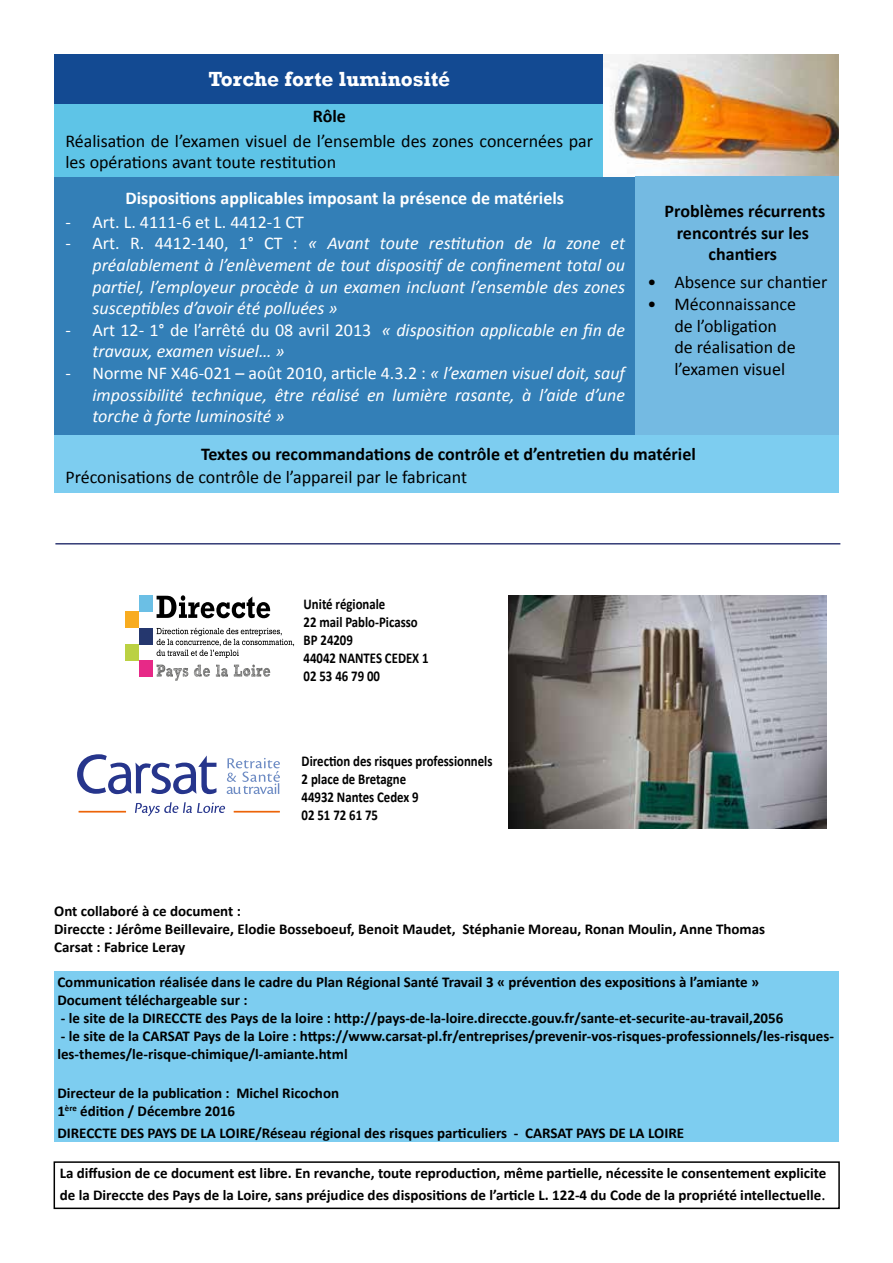
<style>
.page{position:relative;width:893px;height:1263px;background:#fff}
.page>*{position:absolute;margin:0;border:0;box-sizing:border-box;transform-origin:0 0}
.t1{font:700 21px "Rockwell";color:#fff}
.t2{font:italic 18px/21.6px "Calibri";color:#fff;text-align:justify}
.t3{font:18px/21.6px "Calibri";color:#000}
.t4{font:700 18px/21.6px "Calibri";color:#000;text-align:center}
.t5{font:700 18px "Calibri";color:#fff}
.t6{font:18px "Calibri";color:#fff}
.t7{font:700 15px/18px "Calibri";color:#000}
.t8{font:700 15px/18px "Calibri";color:#000;scale:.85 1}
.s1{font-style:normal}
.s2{font-family:"Minion Pro";font-weight:400;font-size:18px}
</style>
<div class="page">
<div style="left:54px;top:1161px;width:786px;height:48px;border:2px solid #000"></div>
<div style="left:54px;top:971px;width:784px;height:171px;background:#7dcdf0"></div>
<div style="left:54px;top:176px;width:581px;height:259px;background:#337fb7"></div>
<img style="left:611px;top:54px;width:228px;height:122px">
<div style="left:54px;top:435px;width:785px;height:57px;background:#7dcdf0"></div>
<div style="left:54px;top:104px;width:549px;height:72px;background:#5ec4e7"></div>
<div style="left:635px;top:176px;width:204px;height:259px;background:#74bae2"></div>
<div style="left:54px;top:54px;width:549px;height:50px;background:#134a92"></div>
<div style="left:139px;top:596px;width:13px;height:16px;background:#6bbfe5"></div>
<div style="left:125px;top:612px;width:14px;height:16px;background:#f8ac20"></div>
<div style="left:139px;top:628px;width:13px;height:16px;background:#25376e"></div>
<div style="left:125px;top:644px;width:14px;height:16px;background:#bbd143"></div>
<div style="left:139px;top:660px;width:13px;height:16px;background:#e72987"></div>
<svg style="left:157px;top:595px;width:113px;height:23px"></svg>
<svg style="left:157px;top:628px;width:137px;height:30px"></svg>
<svg style="left:156px;top:665px;width:32px;height:16px"></svg>
<svg style="left:194px;top:665px;width:16px;height:12px"></svg>
<svg style="left:216px;top:665px;width:12px;height:12px"></svg>
<svg style="left:234px;top:665px;width:36px;height:12px"></svg>
<svg style="left:227px;top:758px;width:53px;height:36px"></svg>
<hr style="left:234px;top:811px;width:46px;height:1px;background:#ec6408">
<hr style="left:79px;top:811px;width:47px;height:1px;background:#ec6408">
<svg style="left:77px;top:754px;width:139px;height:40px"></svg>
<svg style="left:135px;top:802px;width:90px;height:14px"></svg>
<hr style="left:55px;top:543px;width:785px;height:1px;background:#333c76">
<img style="left:508px;top:595px;width:319px;height:233px">
<h1 class="t1" style="left:208px;top:66px;width:243px">Torche forte luminosité</h1>
<p class="t4" style="left:313px;top:105px;width:34px">Rôle</p>
<p class="t3" style="left:65px;top:130px;width:529px">Réalisation de l’examen visuel de l’ensemble des zones concernées par les opérations avant toute restitution</p>
<p class="t5" style="left:125px;top:186px;width:440px">Dispositions applicables imposant la présence de matériels</p>
<p class="t6" style="left:65px;top:210px;width:240px">- Art. L. 4111-6 et L. 4412-1 CT</p>
<p class="t2" style="left:92px;top:232px;width:534px;text-indent:-27px"><span class="s1">- Art. R. 4412-140, 1° CT :</span> « Avant toute restitution de la zone et préalablement à l’enlèvement de tout dispositif de confinement total ou partiel, l’employeur procède à un examen incluant l’ensemble des zones susceptibles d’avoir été polluées »</p>
<p class="t2" style="left:92px;top:318px;width:534px;text-indent:-27px"><span class="s1">- Art 12- 1° de l’arrêté du 08 avril 2013</span> « disposition applicable en fin de travaux, examen visuel… »</p>
<p class="t2" style="left:92px;top:362px;width:534px;text-indent:-27px"><span class="s1">- Norme NF X46-021 – août 2010, article 4.3.2 :</span> « l’examen visuel doit, sauf impossibilité technique, être réalisé en lumière rasante, à l’aide d’une torche à forte luminosité »</p>
<p class="t4" style="left:665px;top:200px;width:162px">Problèmes récurrents rencontrés sur les chantiers</p>
<p class="t3" style="left:647px;top:272px;width:181px">• Absence sur chantier</p>
<p class="t3" style="left:674px;top:293px;width:123px;text-indent:-27px">• Méconnaissance de l’obligation de réalisation de l’examen visuel</p>
<p class="t4" style="left:201px;top:443px;width:496px">Textes ou recommandations de contrôle et d’entretien du matériel</p>
<p class="t3" style="left:65px;top:466px;width:403px">Préconisations de contrôle de l’appareil par le fabricant</p>
<p class="t8" style="left:304px;top:595px;width:149px">Unité régionale<br>22 mail Pablo-Picasso<br>BP 24209<br>44042 NANTES CEDEX 1<br>02 53 46 79 00</p>
<p class="t8" style="left:302px;top:752px;width:226px">Direction des risques professionnels<br>2 place de Bretagne<br>44932 Nantes Cedex 9<br>02 51 72 61 75</p>
<p class="t7" style="left:54px;top:902px;width:712px">Ont collaboré à ce document :<br>Direccte : Jérôme Beillevaire, Elodie Bosseboeuf, Benoit Maudet, Stéphanie Moreau, Ronan Moulin, Anne Thomas<br>Carsat : Fabrice Leray</p>
<p class="t7" style="left:57px;top:973px;width:703px">Communication réalisée dans le cadre du Plan Régional Santé Travail 3 « prévention des expositions à l’amiante »<br>Document téléchargeable sur :</p>
<p class="t7" style="left:61px;top:1009px;width:724px">- le site de la DIRECCTE des Pays de la loire : http://pays-de-la-loire.direccte.gouv.fr/sante-et-securite-au-travail,2056</p>
<p class="t7" style="left:57px;top:1027px;width:778px">- le site de la CARSAT Pays de la Loire : https://www.carsat-pl.fr/entreprises/prevenir-vos-risques-professionnels/les-risques&shy;les-themes/le-risque-chimique/l-amiante.html</p>
<p class="t7" style="left:57px;top:1084px;width:283px">Directeur de la publication : Michel Ricochon<br>1<sup>ère</sup> édition / Décembre 2016</p>
<p class="t7" style="left:57px;top:1124px;width:628px">DIRECCTE DES PAYS DE LA LOIRE/Réseau régional des risques particuliers - CARSAT PAYS DE LA LOIRE</p>
<p class="t7" style="left:60px;top:1162px;width:768px;line-height:21.6px">La diffusion de ce document est libre. En revanche, toute reproduction, même partielle, nécessite le consentement explicite de la Direccte des Pays de la Loire, sans préjudice des dispositions de l’article L. 122-4 du Code de la propriété intellectuelle<span class="s2">.</span></p>
</div>
